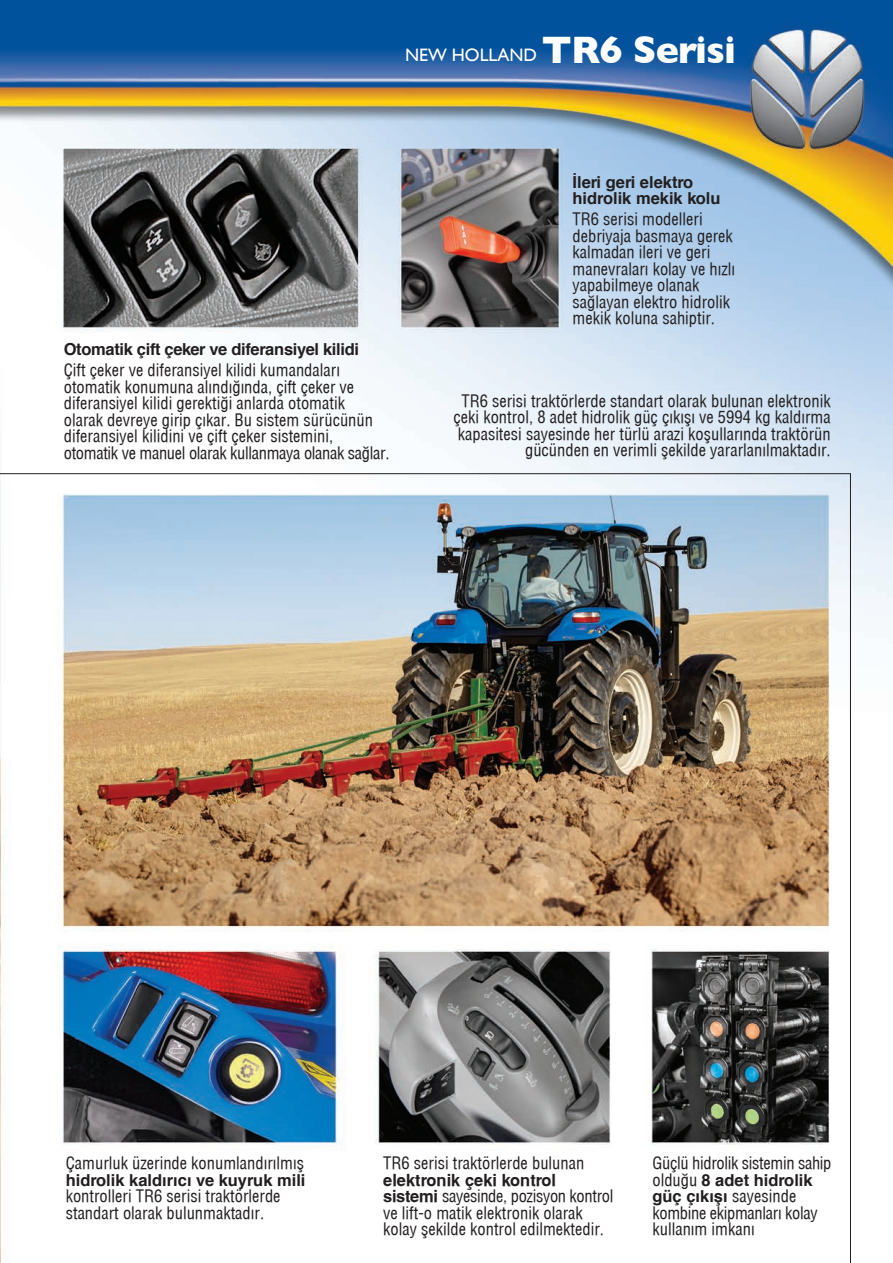
<style>
.page{position:relative;width:893px;height:1263px;background:#fff}
.page>*{position:absolute;margin:0;border:0;box-sizing:border-box;transform-origin:0 0}
.t1{font:18px "Gill Sans";color:#fff}
.t2{font:16.5px/16.5px "Helvetica Cond";color:#231f20}
.t3{font:700 16.5px/16.5px "Helvetica";color:#231f20}
.t4{font:16.5px/16.5px "Helvetica Cond";letter-spacing:-.02em;color:#231f20}
.t5{font:700 16.5px "Helvetica";letter-spacing:-.02em;color:#231f20}
.t6{font:700 16.5px "Helvetica";color:#231f20}
.s1{font-weight:700;font-size:39px}
.s2{font-family:"Helvetica";font-weight:700}
.s3{font-family:"Helvetica Cond";font-weight:400}
</style>
<div class="page">
<img style="left:0;top:0;width:893px;height:615px">
<img style="left:0;top:473px;width:851px;height:790px">
<p class="t1" style="left:405px;top:44px;width:333px">NEW HOLLAND <span class="s1">TR6 Serisi</span></p>
<p class="t5" style="left:64px;top:336px;width:297px">Otomatik çift çeker ve diferansiyel kilidi</p>
<p class="t2" style="left:64px;top:362px;width:327px">Çift çeker ve diferansiyel kilidi kumandaları otomatik konumuna alındığında, çift çeker ve diferansiyel kilidi gerektiği anlarda otomatik<br>olarak devreye girip çıkar. Bu sistem sürücünün diferansiyel kilidini ve çift çeker sistemini, otomatik ve manuel olarak kullanmaya olanak sağlar.</p>
<p class="t3" style="left:573px;top:174px;width:150px">İleri geri elektro hidrolik mekik kolu</p>
<p class="t2" style="left:573px;top:211px;width:164px">TR6 serisi modelleri debriyaja basmaya gerek kalmadan ileri ve geri manevraları kolay ve hızlı yapabilmeye olanak sağlayan elektro hidrolik mekik koluna sahiptir.</p>
<p class="t2" style="left:454px;top:392px;width:379px;text-align:right">TR6 serisi traktörlerde standart olarak bulunan elektronik çeki kontrol, 8 adet hidrolik güç çıkışı ve 5994 kg kaldırma kapasitesi sayesinde her türlü arazi koşullarında traktörün gücünden en verimli şekilde yararlanılmaktadır.</p>
<p class="t2" style="left:66px;top:1155px;width:240px">Çamurluk üzerinde konumlandırılmış</p>
<p class="t3" style="left:66px;top:1172px;width:241px">hidrolik kaldırıcı ve kuyruk mili</p>
<p class="t2" style="left:66px;top:1188px;width:216px">kontrolleri TR6 serisi traktörlerde standart olarak bulunmaktadır.</p>
<p class="t2" style="left:383px;top:1155px;width:203px">TR6 serisi traktörlerde bulunan</p>
<p class="t6" style="left:383px;top:1170px;width:175px">elektronik çeki kontrol</p>
<p class="t2" style="left:383px;top:1188px;width:232px"><span class="s2">sistemi</span> sayesinde, pozisyon kontrol ve lift-o matik elektronik olarak kolay şekilde kontrol edilmektedir.</p>
<p class="t4" style="left:652px;top:1155px;width:181px">Güçlü hidrolik sistemin sahip</p>
<p class="t3" style="left:652px;top:1172px;width:162px"><span class="s3">olduğu</span> 8 adet hidrolik güç çıkışı <span class="s3">sayesinde</span></p>
<p class="t4" style="left:652px;top:1204px;width:167px">kombine ekipmanları kolay kullanım imkanı</p>
</div>
